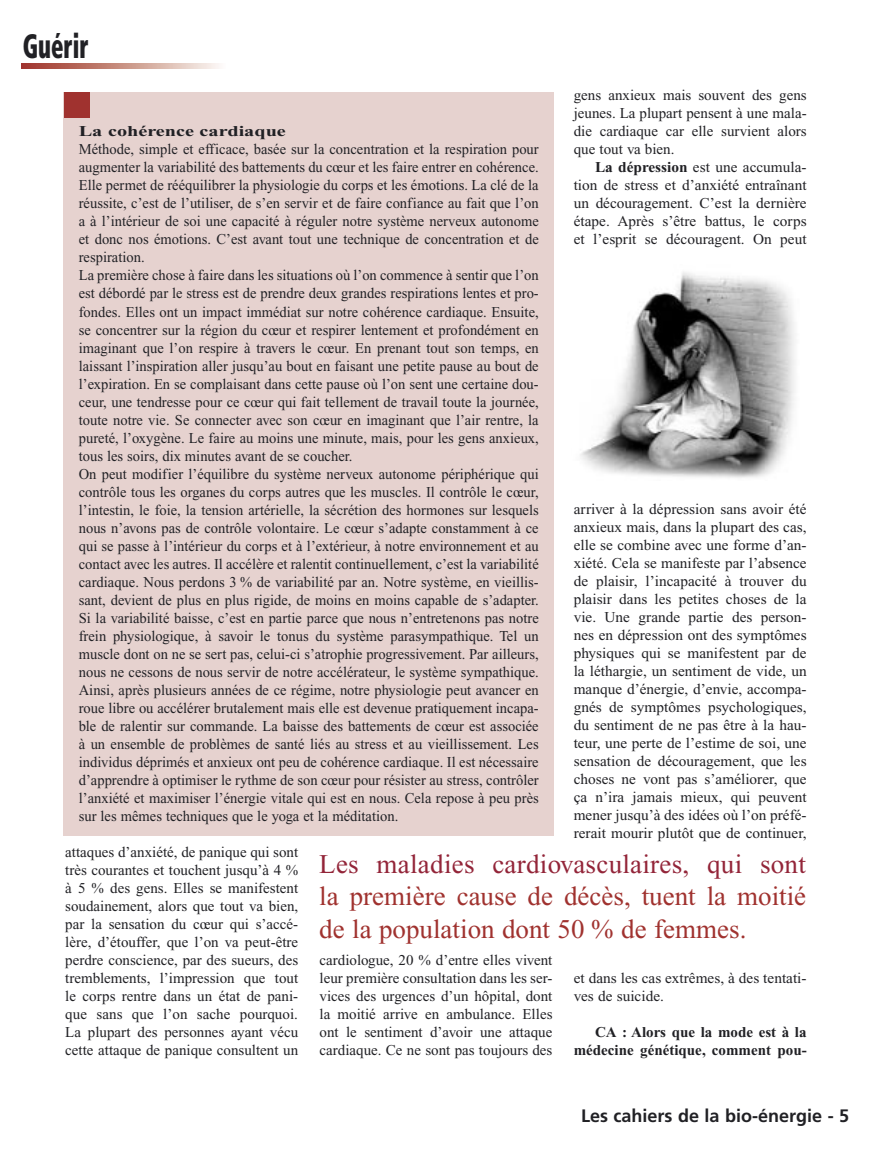
<style>
.page{position:relative;width:872px;height:1149px;background:#fff}
.page>*{position:absolute;margin:0;border:0;box-sizing:border-box;transform-origin:0 0}
.titre_haut_de_page_gauche{font:900 condensed 33.75px "Frutiger";color:#212125;scale:.67 1}
.Bloc_intertitre_article{font:27px/32.4px "Times New Roman";color:#a0322f;text-align:justify}
.num_page_droite{font:700 18px "Frutiger";color:#212125}
.texte_général_articles{font:15px/18px "Times New Roman";color:#212125;text-align:justify}
.interviewer{font:700 15px/18px "Times New Roman";color:#212125;text-align:right}
.texte_général_articles-2{font:700 15px "Times New Roman";color:#212125;scale:1.35 1}
.s1{font-weight:700}
.s2{color:#932539}
</style>
<div class="page">
<div style="left:64px;top:92px;width:490px;height:743px;background:#e6d2cf"></div>
<svg style="left:21px;top:64px;width:198px;height:4px"></svg>
<img style="left:580px;top:272px;width:215px;height:206px">
<div style="left:64px;top:92px;width:25px;height:26px;background:#a0322f"></div>
<p class="titre_haut_de_page_gauche" style="left:23px;top:25px;width:100px">Guérir</p>
<p class="texte_général_articles-2" style="left:79px;top:123px;width:155px">La cohérence cardiaque</p>
<p class="texte_général_articles" style="left:79px;top:140px;width:461px">Méthode, simple et efficace, basée sur la concentration et la respiration pour augmenter la variabilité des battements du cœur et les faire entrer en cohérence.<br>Elle permet de rééquilibrer la physiologie du corps et les émotions. La clé de la réussite, c’est de l’utiliser, de s’en servir et de faire confiance au fait que l’on a à l’intérieur de soi une capacité à réguler notre système nerveux autonome et donc nos émotions. C’est avant tout une technique de concentration et de respiration.</p>
<p class="texte_général_articles" style="left:79px;top:266px;width:461px">La première chose à faire dans les situations où l’on commence à sentir que l’on est débordé par le stress est de prendre deux grandes respirations lentes et pro&shy;fondes. Elles ont un impact immédiat sur notre cohérence cardiaque. Ensuite, se concentrer sur la région du cœur et respirer lentement et profondément en imaginant que l’on respire à travers le cœur. En prenant tout son temps, en laissant l’inspiration aller jusqu’au bout en faisant une petite pause au bout de l’expiration. En se complaisant dans cette pause où l’on sent une certaine dou&shy;ceur, une tendresse pour ce cœur qui fait tellement de travail toute la journée, toute notre vie. Se connecter avec son cœur en imaginant que l’air rentre, la pureté, l’oxygène. Le faire au moins une minute, mais, pour les gens anxieux, tous les soirs, dix minutes avant de se coucher.</p>
<p class="texte_général_articles" style="left:79px;top:464px;width:461px">On peut modifier l’équilibre du système nerveux autonome périphérique qui contrôle tous les organes du corps autres que les muscles. Il contrôle le cœur, l’intestin, le foie, la tension artérielle, la sécrétion des hormones sur lesquels nous n’avons pas de contrôle volontaire. Le cœur s’adapte constamment à ce qui se passe à l’intérieur du corps et à l’extérieur, à notre environnement et au contact avec les autres. Il accélère et ralentit continuellement, c’est la variabilité cardiaque. Nous perdons 3 % de variabilité par an. Notre système, en vieillis&shy;sant, devient de plus en plus rigide, de moins en moins capable de s’adapter.<br>Si la variabilité baisse, c’est en partie parce que nous n’entretenons pas notre frein physiologique, à savoir le tonus du système parasympathique. Tel un muscle dont on ne se sert pas, celui-ci s’atrophie progressivement. Par ailleurs, nous ne cessons de nous servir de notre accélérateur, le système sympathique.<br>Ainsi, après plusieurs années de ce régime, notre physiologie peut avancer en roue libre ou accélérer brutalement mais elle est devenue pratiquement incapa&shy;ble de ralentir sur commande. La baisse des battements de cœur est associée à un ensemble de problèmes de santé liés au stress et au vieillissement. Les individus déprimés et anxieux ont peu de cohérence cardiaque. Il est nécessaire d’apprendre à optimiser le rythme de son cœur pour résister au stress, contrôler l’anxiété et maximiser l’énergie vitale qui est en nous. Cela repose à peu près sur les mêmes techniques que le yoga et la méditation.</p>
<p class="texte_général_articles" style="left:574px;top:86px;width:234px">gens anxieux mais souvent des gens jeunes. La plupart pensent à une mala&shy;die cardiaque car elle survient alors que tout va bien.</p>
<p class="texte_général_articles" style="left:574px;top:158px;width:234px;text-indent:21px"><span class="s1">La dépression</span> est une accumula&shy;tion de stress et d’anxiété entraînant un découragement. C’est la dernière étape. Après s’être battus, le corps et l’esprit se découragent. On peut</p>
<p class="texte_général_articles" style="left:574px;top:500px;width:234px">arriver à la dépression sans avoir été anxieux mais, dans la plupart des cas, elle se combine avec une forme d’an&shy;xiété. Cela se manifeste par l’absence de plaisir, l’incapacité à trouver du plaisir dans les petites choses de la vie. Une grande partie des person&shy;nes en dépression ont des symptômes physiques qui se manifestent par de la léthargie, un sentiment de vide, un manque d’énergie, d’envie, accompa&shy;gnés de symptômes psychologiques, du sentiment de ne pas être à la hau&shy;teur, une perte de l’estime de soi, une sensation de découragement, que les choses ne vont pas s’améliorer, que ça n’ira jamais mieux, qui peuvent mener jusqu’à des idées où l’on préfé&shy;rerait mourir plutôt que de continuer,</p>
<p class="texte_général_articles" style="left:65px;top:842px;width:234px">attaques d’anxiété, de panique qui sont très courantes et touchent jusqu’à 4 % à 5 % des gens. Elles se manifestent soudainement, alors que tout va bien, par la sensation du cœur qui s’accé&shy;lère, d’étouffer, que l’on va peut-être perdre conscience, par des sueurs, des tremblements, l’impression que tout le corps rentre dans un état de pani&shy;que sans que l’on sache pourquoi.<br>La plupart des personnes ayant vécu cette attaque de panique consultent un</p>
<p class="Bloc_intertitre_article" style="left:319px;top:847px;width:488px"><span class="s2">Les maladies cardiovasculaires, qui sont </span>la première cause de décès, tuent la moitié de la population dont 50 % de femmes.</p>
<p class="texte_général_articles" style="left:319px;top:950px;width:234px">cardiologue, 20 % d’entre elles vivent leur première consultation dans les ser&shy;vices des urgences d’un hôpital, dont la moitié arrive en ambulance. Elles ont le sentiment d’avoir une attaque cardiaque. Ce ne sont pas toujours des</p>
<p class="texte_général_articles" style="left:574px;top:968px;width:234px">et dans les cas extrêmes, à des tentati&shy;ves de suicide.</p>
<p class="interviewer" style="left:574px;top:1022px;width:234px">CA : Alors que la mode est à la médecine génétique, comment pou-</p>
<p class="num_page_droite" style="left:581px;top:1104px;width:270px">Les cahiers de la bio-énergie - 5</p>
</div>
